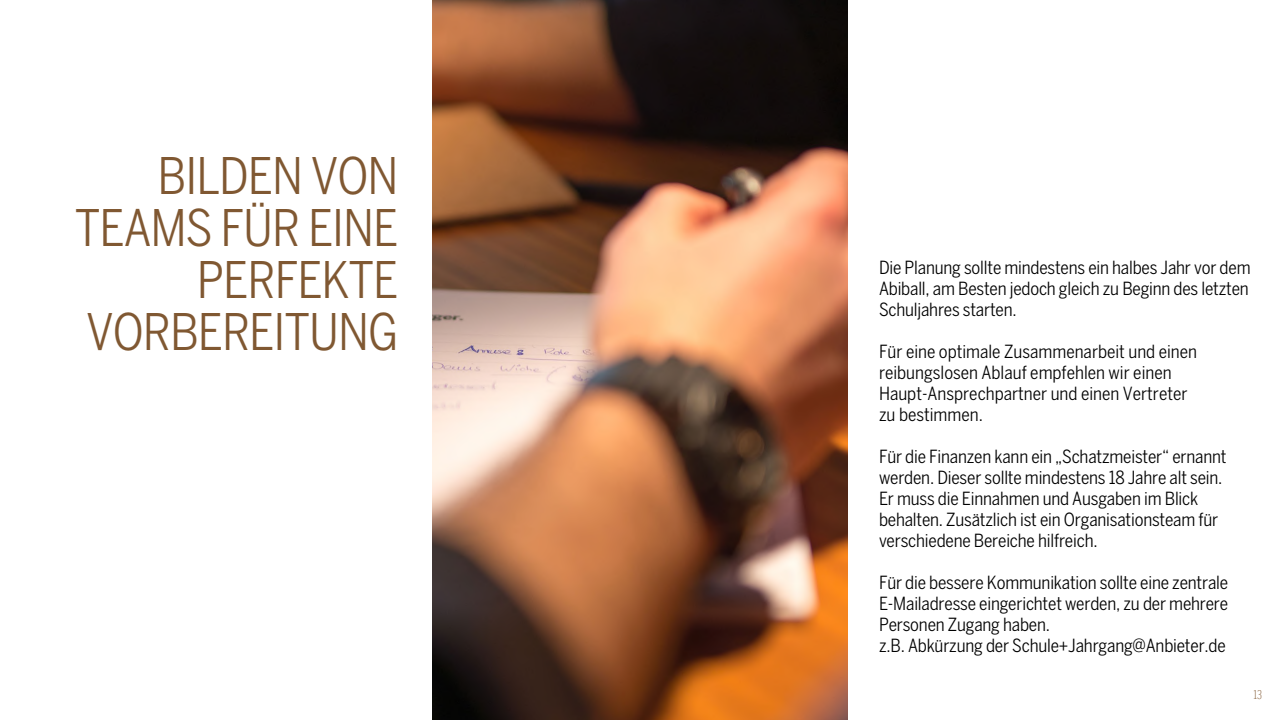
<style>
.page{position:relative;width:1280px;height:720px;background:#fff}
.page>*{position:absolute;margin:0;border:0;box-sizing:border-box;transform-origin:0 0}
.t1{font:condensed 50px/52px "Benton Sans";letter-spacing:-.02em;color:#805832;text-align:right}
.t2{font:condensed 18px/21px "Benton Sans";letter-spacing:-.01em;color:#000}
.t3{font:300 extra-condensed 12px "Benton Sans";color:#805832}
</style>
<div class="page">
<img style="left:432px;top:0;width:416px;height:720px">
<h1 class="t1" style="left:75px;top:149px;width:325px">BILDEN VON<br>TEAMS FÜR EINE<br>PERFEKTE<br>VORBEREITUNG</h1>
<p class="t2" style="left:879px;top:257px;width:373px;text-align:justify">Die Planung sollte mindestens ein halbes Jahr vor dem Abiball, am Besten jedoch gleich zu Beginn des letzten Schuljahres starten.</p>
<p class="t2" style="left:879px;top:341px;width:320px">Für eine optimale Zusammenarbeit und einen reibungslosen Ablauf empfehlen wir einen Haupt-Ansprechpartner und einen Vertreter zu bestimmen.</p>
<p class="t2" style="left:879px;top:446px;width:349px">Für die Finanzen kann ein „Schatzmeister“ ernannt werden. Dieser sollte mindestens 18 Jahre alt sein.<br>Er muss die Einnahmen und Ausgaben im Blick behalten. Zusätzlich ist ein Organisationsteam für verschiedene Bereiche hilfreich.</p>
<p class="t2" style="left:879px;top:572px;width:351px">Für die bessere Kommunikation sollte eine zentrale E-Mailadresse eingerichtet werden, zu der mehrere Personen Zugang haben.<br>z.B. Abkürzung der Schule+Jahrgang@Anbieter.de</p>
<p class="t3" style="left:1253px;top:688px;width:10px">13</p>
</div>
